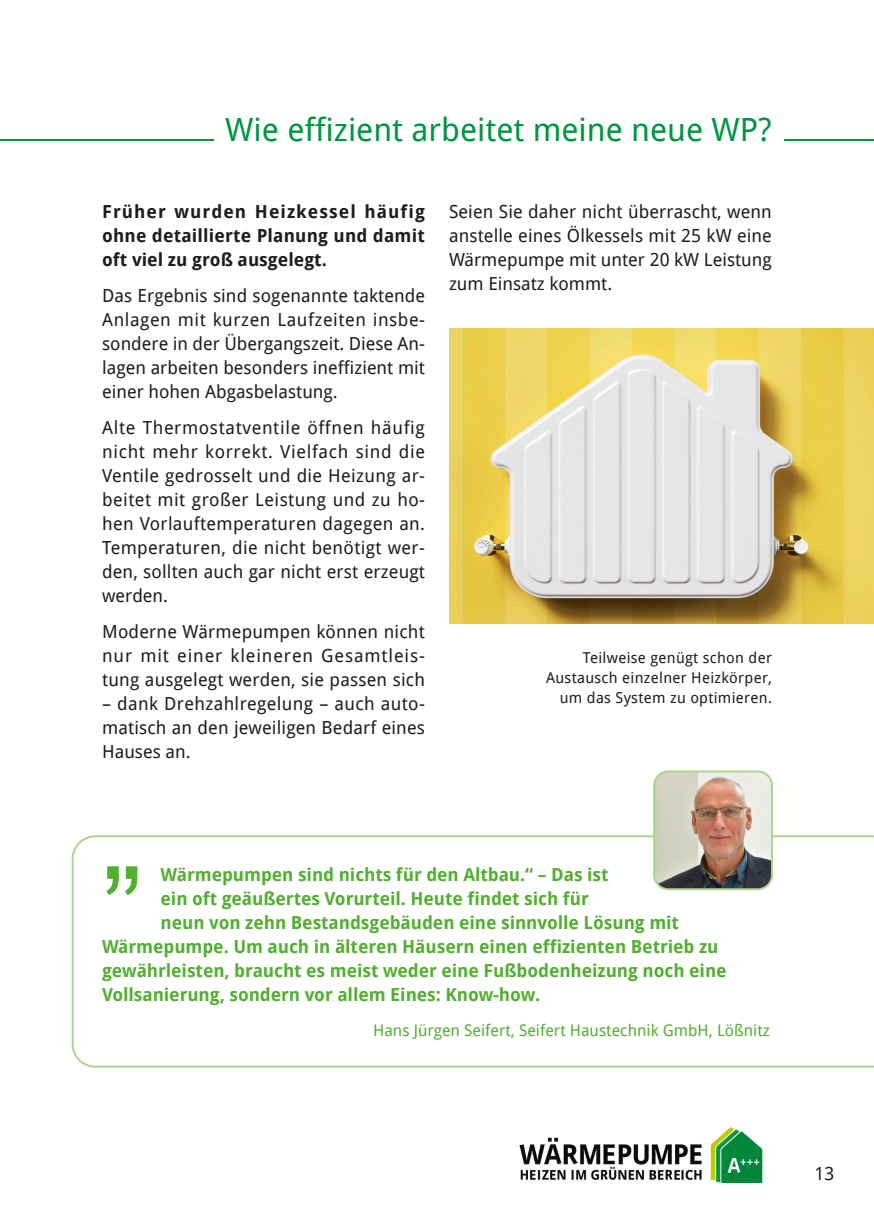
<style>
.page{position:relative;width:874px;height:1225px;background:#fff}
.page>*{position:absolute;margin:0;border:0;box-sizing:border-box;transform-origin:0 0}
.t1{font:122.8px "Arial";color:#53af32}
.t2{font:32px "Droid Sans";color:#009641}
.t3{font:18px/24px "Droid Sans";letter-spacing:.005em;color:#1d1d1b;text-align:justify}
.t4{font:700 18px "Droid Sans";letter-spacing:-.005em;color:#53af32}
.t5{font:700 18px/24px "Droid Sans";letter-spacing:.01em;color:#1d1d1b;text-align:justify}
.t6{font:16px "Droid Sans";color:#53af32}
.t7{font:15px/20px "Droid Sans";letter-spacing:.02em;color:#1d1d1b;text-align:right}
</style>
<div class="page">
<svg style="left:0;top:139px;width:17px;height:2px"></svg>
<hr style="left:17px;top:139px;width:856px;height:2px;background:#009641">
<div style="left:214px;top:116px;width:568px;height:32px;background:#fff"></div>
<img style="left:519px;top:1123px;width:244px;height:60px">
<svg style="left:72px;top:835px;width:801px;height:232px"></svg>
<img style="left:653px;top:773px;width:118px;height:116px">
<div style="left:652px;top:770px;width:120px;height:120px;border:2px solid #afd290;border-radius:14px"></div>
<img style="left:449px;top:329px;width:424px;height:294px">
<h2 class="t2" style="left:225px;top:107px;width:548px">Wie effizient arbeitet meine neue WP?</h2>
<p class="t5" style="left:102px;top:199px;width:324px">Früher wurden Heizkessel häufig ohne detaillierte Planung und damit oft viel zu groß ausgelegt.</p>
<p class="t3" style="left:102px;top:283px;width:324px">Das Ergebnis sind sogenannte taktende Anlagen mit kurzen Laufzeiten insbe&shy;sondere in der Übergangszeit. Diese An&shy;lagen arbeiten besonders ineffizient mit einer hohen Abgasbelastung.</p>
<p class="t3" style="left:102px;top:415px;width:324px">Alte Thermostatventile öffnen häufig nicht mehr korrekt. Vielfach sind die Ventile gedrosselt und die Heizung ar&shy;beitet mit großer Leistung und zu ho&shy;hen Vorlauftemperaturen dagegen an.<br>Temperaturen, die nicht benötigt wer&shy;den, sollten auch gar nicht erst erzeugt werden.</p>
<p class="t3" style="left:102px;top:619px;width:324px">Moderne Wärmepumpen können nicht nur mit einer kleineren Gesamtleis&shy;tung ausgelegt werden, sie passen sich</p>
<p class="t3" style="left:102px;top:691px;width:324px">– dank Drehzahlregelung – auch auto&shy;matisch an den jeweiligen Bedarf eines Hauses an.</p>
<p class="t3" style="left:449px;top:199px;width:324px">Seien Sie daher nicht überrascht, wenn anstelle eines Ölkessels mit 25 kW eine Wärmepumpe mit unter 20 kW Leistung zum Einsatz kommt.</p>
<p class="t7" style="left:546px;top:647px;width:227px">Teilweise genügt schon der<br>Austausch einzelner Heizkörper, um das System zu optimieren.</p>
<h1 class="t1" style="left:102px;top:827px;width:42px">”</h1>
<p class="t4" style="left:160px;top:862px;width:449px">Wärmepumpen sind nichts für den Altbau.“ – Das ist</p>
<p class="t4" style="left:160px;top:886px;width:429px">ein oft geäußertes Vorurteil. Heute findet sich für</p>
<p class="t4" style="left:160px;top:910px;width:519px">neun von zehn Bestandsgebäuden eine sinnvolle Lösung mit</p>
<p class="t4" style="left:102px;top:934px;width:617px">Wärmepumpe. Um auch in älteren Häusern einen effizienten Betrieb zu</p>
<p class="t4" style="left:102px;top:958px;width:626px">gewährleisten, braucht es meist weder eine Fußbodenheizung noch eine</p>
<p class="t4" style="left:102px;top:982px;width:439px">Vollsanierung, sondern vor allem Eines: Know-how.</p>
<p class="t6" style="left:373px;top:1018px;width:398px">Hans Jürgen Seifert, Seifert Haustechnik GmbH, Lößnitz</p>
<p class="t3" style="left:814px;top:1160px;width:21px">13</p>
</div>
